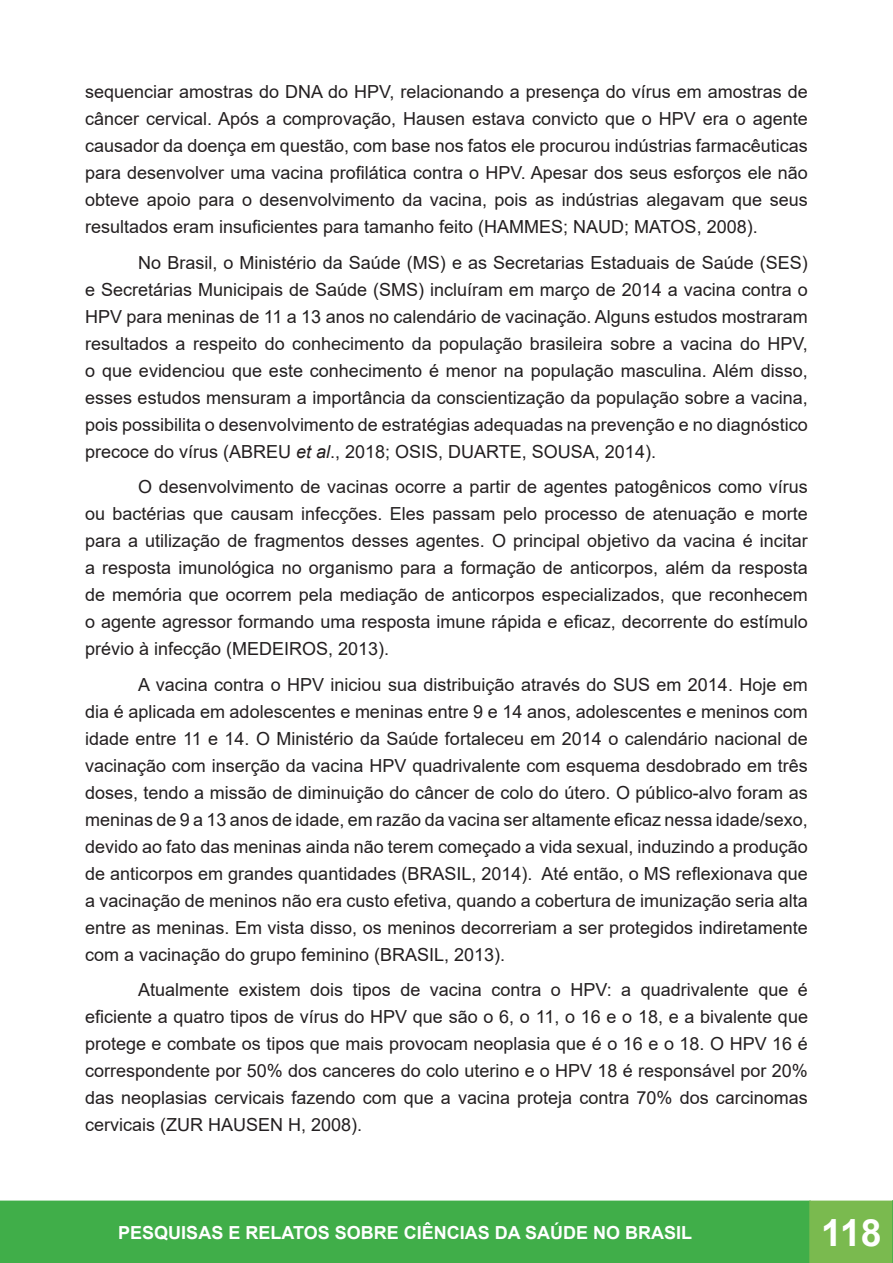
<style>
.page{position:relative;width:893px;height:1263px;background:#fff}
.page>*{position:absolute;margin:0;border:0;box-sizing:border-box;transform-origin:0 0}
.t1{font:700 37.5px "Arial";color:#fff}
.t2{font:18px/27px "Arial";color:#231f20;text-align:justify}
.t3{font:700 18px "Arial";color:#fff}
.s1{font-style:italic}
</style>
<div class="page">
<div style="left:0;top:1201px;width:810px;height:62px;background:#40ae49"></div>
<div style="left:0;top:1200px;width:811px;height:63px;border:2px solid #40ae49"></div>
<div style="left:810px;top:1201px;width:83px;height:62px;background:#7aba4f"></div>
<div style="left:809px;top:1200px;width:84px;height:63px;border:2px solid #7aba4f"></div>
<svg style="left:892px;top:1200px;width:1px;height:63px"></svg>
<p class="t2" style="left:85px;top:78px;width:724px">sequenciar amostras do DNA do HPV, relacionando a presença do vírus em amostras de câncer cervical. Após a comprovação, Hausen estava convicto que o HPV era o agente causador da doença em questão, com base nos fatos ele procurou indústrias farmacêuticas para desenvolver uma vacina profilática contra o HPV. Apesar dos seus esforços ele não obteve apoio para o desenvolvimento da vacina, pois as indústrias alegavam que seus resultados eram insuficientes para tamanho feito (HAMMES; NAUD; MATOS, 2008).</p>
<p class="t2" style="left:85px;top:249px;width:724px;text-indent:53px">No Brasil, o Ministério da Saúde (MS) e as Secretarias Estaduais de Saúde (SES) e Secretárias Municipais de Saúde (SMS) incluíram em março de 2014 a vacina contra o HPV para meninas de 11 a 13 anos no calendário de vacinação. Alguns estudos mostraram resultados a respeito do conhecimento da população brasileira sobre a vacina do HPV, o que evidenciou que este conhecimento é menor na população masculina. Além disso, esses estudos mensuram a importância da conscientização da população sobre a vacina, pois possibilita o desenvolvimento de estratégias adequadas na prevenção e no diagnóstico precoce do vírus (ABREU <span class="s1">et al</span>., 2018; OSIS, DUARTE, SOUSA, 2014).</p>
<p class="t2" style="left:85px;top:473px;width:724px;text-indent:53px">O desenvolvimento de vacinas ocorre a partir de agentes patogênicos como vírus ou bactérias que causam infecções. Eles passam pelo processo de atenuação e morte para a utilização de fragmentos desses agentes. O principal objetivo da vacina é incitar a resposta imunológica no organismo para a formação de anticorpos, além da resposta de memória que ocorrem pela mediação de anticorpos especializados, que reconhecem o agente agressor formando uma resposta imune rápida e eficaz, decorrente do estímulo prévio à infecção (MEDEIROS, 2013).</p>
<p class="t2" style="left:85px;top:671px;width:724px;text-indent:53px">A vacina contra o HPV iniciou sua distribuição através do SUS em 2014. Hoje em dia é aplicada em adolescentes e meninas entre 9 e 14 anos, adolescentes e meninos com idade entre 11 e 14. O Ministério da Saúde fortaleceu em 2014 o calendário nacional de vacinação com inserção da vacina HPV quadrivalente com esquema desdobrado em três doses, tendo a missão de diminuição do câncer de colo do útero. O público-alvo foram as meninas de 9 a 13 anos de idade, em razão da vacina ser altamente eficaz nessa idade/sexo, devido ao fato das meninas ainda não terem começado a vida sexual, induzindo a produção de anticorpos em grandes quantidades (BRASIL, 2014). Até então, o MS reflexionava que a vacinação de meninos não era custo efetiva, quando a cobertura de imunização seria alta entre as meninas. Em vista disso, os meninos decorreriam a ser protegidos indiretamente com a vacinação do grupo feminino (BRASIL, 2013).</p>
<p class="t2" style="left:85px;top:976px;width:724px;text-indent:53px">Atualmente existem dois tipos de vacina contra o HPV: a quadrivalente que é eficiente a quatro tipos de vírus do HPV que são o 6, o 11, o 16 e o 18, e a bivalente que protege e combate os tipos que mais provocam neoplasia que é o 16 e o 18. O HPV 16 é correspondente por 50% dos canceres do colo uterino e o HPV 18 é responsável por 20% das neoplasias cervicais fazendo com que a vacina proteja contra 70% dos carcinomas cervicais (ZUR HAUSEN H, 2008).</p>
<p class="t3" style="left:118px;top:1220px;width:575px">PESQUISAS E RELATOS SOBRE CIÊNCIAS DA SAÚDE NO BRASIL</p>
<h1 class="t1" style="left:821px;top:1206px;width:62px">118</h1>
</div>
